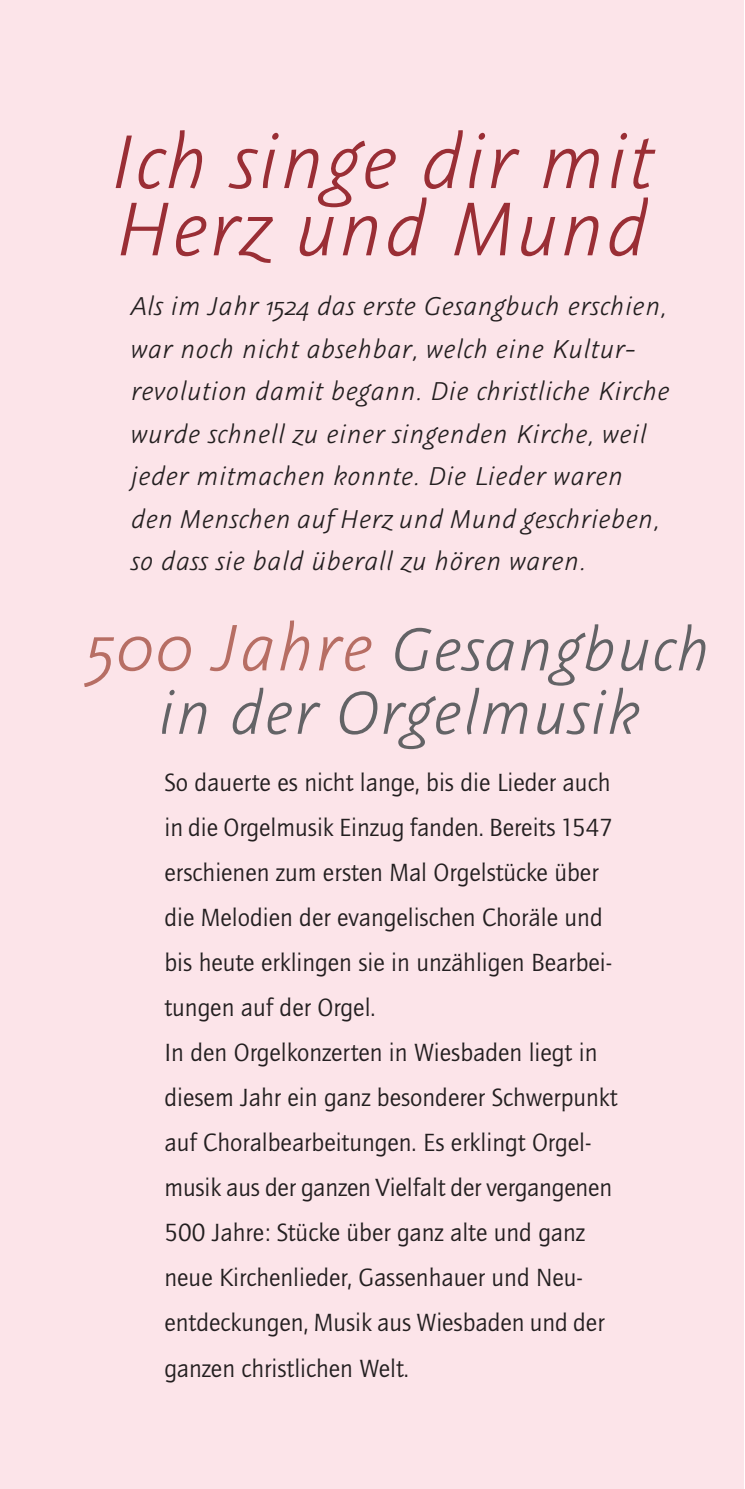
<style>
.page{position:relative;width:745px;height:1489px;background:#fff}
.page>*{position:absolute;margin:0;border:0;box-sizing:border-box;transform-origin:0 0}
.t1{font:italic 300 85.25px/67.2px "Graublau Sans";color:#9a2e35}
.t2{font:italic 300 68px/63.5px "Graublau Sans";color:#636366}
.t3{font:italic 300 29px/42.5px "Graublau Sans";color:#231f20}
.t4{font:25.75px/45px "Quay Sans EF";color:#231f20}
</style>
<div class="page">
<div style="left:0;top:1px;width:742px;height:1487px;background:#fce4e9"></div>
<hr style="left:0;top:1px;width:1px;height:1487px;background:#b67264">
<svg style="left:84px;top:620px;width:287px;height:67px"></svg>
<h1 class="t1" style="left:109px;top:125px;width:546px">Ich singe dir mit<br>Herz und Mund</h1>
<p class="t3" style="left:131px;top:284px;width:540px">Als im Jahr 1524 das erste Gesangbuch erschien, war noch nicht absehbar, welch eine Kultur&shy;revolution damit begann. Die christliche Kirche wurde schnell zu einer singenden Kirche, weil jeder mitmachen konnte. Die Lieder waren den Menschen auf Herz und Mund geschrieben, so dass sie bald überall zu hören waren.</p>
<h2 class="t2" style="left:157px;top:615px;width:554px;text-indent:233px">Gesangbuch in der Orgelmusik</h2>
<p class="t4" style="left:164px;top:760px;width:454px">So dauerte es nicht lange, bis die Lieder auch in die Orgelmusik Einzug fanden. Bereits 1547 erschienen zum ersten Mal Orgelstücke über die Melodien der evangelischen Choräle und bis heute erklingen sie in unzähligen Bearbei&shy;tungen auf der Orgel.<br>In den Orgelkonzerten in Wiesbaden liegt in diesem Jahr ein ganz besonderer Schwerpunkt auf Choralbearbeitungen. Es erklingt Orgel&shy;musik aus der ganzen Vielfalt der vergangenen 500 Jahre: Stücke über ganz alte und ganz neue Kirchenlieder, Gassenhauer und Neu&shy;entdeckungen, Musik aus Wiesbaden und der ganzen christlichen Welt.</p>
</div>
